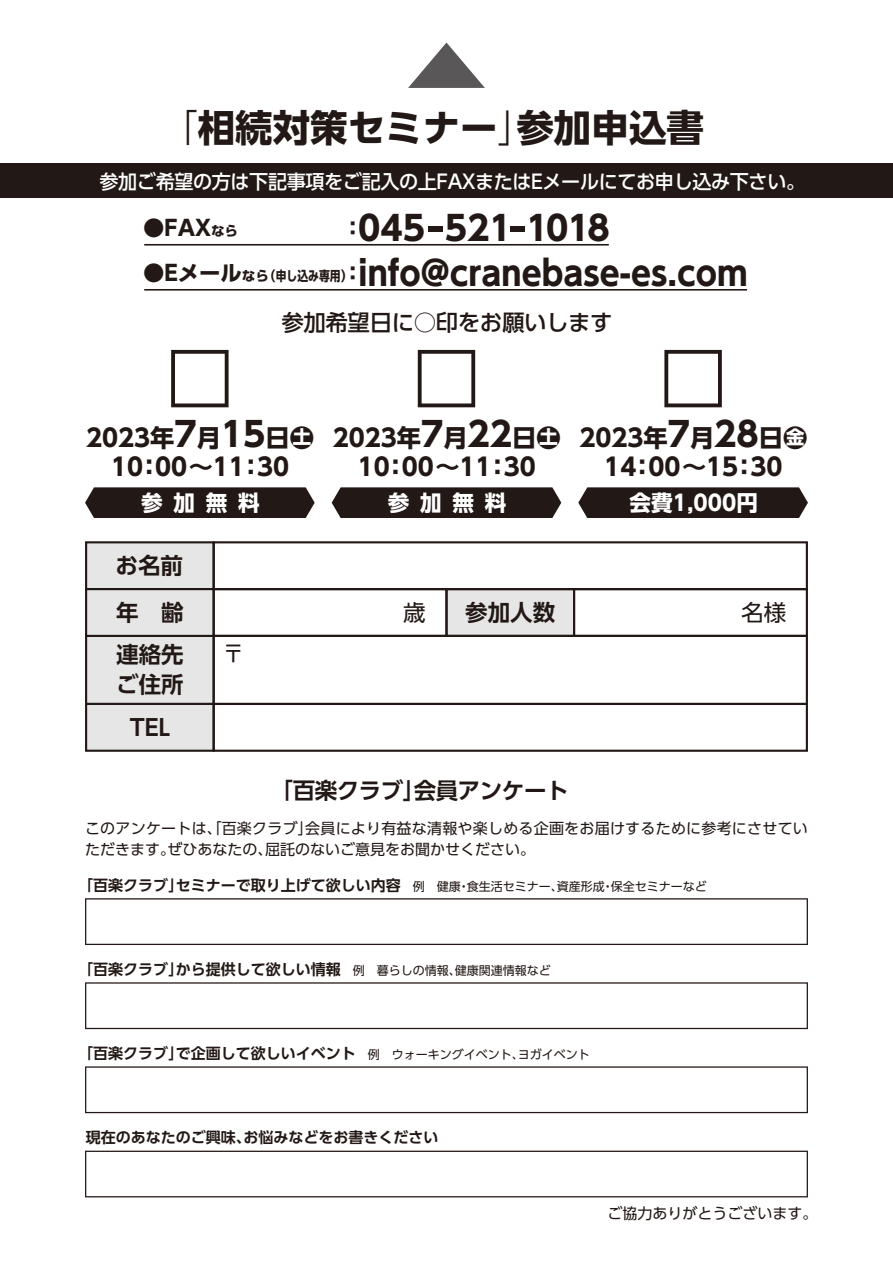
<style>
.page{position:relative;width:893px;height:1263px;background:#fff}
.page>*{position:absolute;margin:0;border:0;box-sizing:border-box;transform-origin:0 0}
.t1{font:700 37.5px "UD Shin Go Pr 6";color:#221815}
.t2{font:700 33.75px "UD Shin Go Pr 6";color:#221815;scale:.96 1}
.t3{font:700 33.75px "UD Shin Go Pr 6";color:#221815}
.t4{font:700 24.3px/29.7px "UD Shin Go Pr 6";color:#221815;text-align:center}
.t5{font:700 22.5px/30px "UD Shin Go Pr 6 De";color:#221815}
.t6{font:500 22.5px "UD Shin Go Pr 6";letter-spacing:-.02em;color:#221815}
.t7{font:700 22.5px "UD Shin Go Pr 6 De";letter-spacing:-.02em;color:#221815}
.t8{font:22.5px "UD Shin Go Pr 6";color:#221815}
.t9{font:700 21.6px "UD Shin Go Pr 6";letter-spacing:.5em;color:#fff}
.t10{font:700 21.45px "UD Shin Go Pr 6";color:#221815}
.t11{font:500 19.5px "UD Shin Go Pr 6";letter-spacing:-.02em;color:#fff}
.t12{font:15px/21px "UD Shin Go Pr 6";letter-spacing:.015em;color:#221815}
.t13{font:700 15px "UD Shin Go Pr 6 De";color:#221815}
.t14{font:12px "UD Shin Go Pr 6";color:#221815}
.s1{font-weight:300}
.s2{font-size:13.5px}
.s3{font-size:21.45px}
.s4{font-size:33.75px}
.s5{font-family:"UD Shin Go Pr 6 De";font-weight:700;font-size:15px}
.s6{font-family:"UD Shin Go Pr 6";font-weight:400;font-size:12px}
</style>
<div class="page">
<svg style="left:578px;top:487px;width:230px;height:31px;background:#2d2421"></svg>
<div style="left:0;top:163px;width:893px;height:34px;background:#221815"></div>
<svg style="left:408px;top:43px;width:77px;height:45px"></svg>
<hr style="left:144px;top:244px;width:465px;height:2px;background:#221815">
<hr style="left:144px;top:289px;width:603px;height:2px;background:#221815">
<div style="left:445px;top:588px;width:130px;height:49px;background:#e6e6e6"></div>
<div style="left:85px;top:541px;width:130px;height:49px;background:#e6e6e6;border:2px solid #221815"></div>
<div style="left:85px;top:635px;width:130px;height:70px;background:#e6e6e6;border:2px solid #221815"></div>
<div style="left:85px;top:703px;width:130px;height:49px;background:#e6e6e6;border:2px solid #221815"></div>
<div style="left:85px;top:588px;width:130px;height:49px;background:#e6e6e6;border:2px solid #221815"></div>
<div style="left:213px;top:541px;width:595px;height:49px;border:2px solid #221815"></div>
<div style="left:213px;top:635px;width:595px;height:70px;border:2px solid #221815"></div>
<div style="left:213px;top:703px;width:595px;height:49px;border:2px solid #221815"></div>
<div style="left:213px;top:588px;width:235px;height:49px;border:2px solid #221815"></div>
<div style="left:573px;top:588px;width:235px;height:49px;border:2px solid #221815"></div>
<svg style="left:418px;top:350px;width:57px;height:57px"></svg>
<svg style="left:332px;top:487px;width:229px;height:31px;background:#2c2320"></svg>
<svg style="left:171px;top:350px;width:58px;height:57px"></svg>
<svg style="left:85px;top:487px;width:230px;height:31px;background:#2d2421"></svg>
<svg style="left:664px;top:350px;width:58px;height:57px"></svg>
<svg style="left:85px;top:898px;width:723px;height:47px"></svg>
<svg style="left:85px;top:982px;width:723px;height:47px"></svg>
<svg style="left:85px;top:1066px;width:723px;height:47px"></svg>
<svg style="left:85px;top:1151px;width:723px;height:46px"></svg>
<h1 class="t1" style="left:160px;top:97px;width:545px"><span class="s1">「</span>相続対策セミナー<span class="s1">」</span>参加申込書</h1>
<h3 class="t11" style="left:99px;top:165px;width:707px">参加ご希望の方は下記事項をご記入の上FAXまたはEメールにてお申し込み下さい。</h3>
<h3 class="t10" style="left:143px;top:211px;width:97px">●FAX<span class="s2">なら</span></h3>
<h2 class="t3" style="left:342px;top:201px;width:269px"><span class="s3">：</span>045-521-1018</h2>
<h2 class="t2" style="left:143px;top:246px;width:631px"><span class="s3">●Eメール</span><sup>なら（申し込み専用）</sup><span class="s3">：</span>info@cranebase-es.com</h2>
<h3 class="t6" style="left:281px;top:304px;width:333px">参加希望日に○印をお願いします</h3>
<h3 class="t4" style="left:86px;top:422px;width:229px">2023年<span class="s4">7</span>月<span class="s4">15</span>日土<br>10：00～11：30</h3>
<h3 class="t9" style="left:141px;top:485px;width:120px">参加無料</h3>
<h3 class="t5" style="left:116px;top:550px;width:69px">お名前</h3>
<h3 class="t5" style="left:116px;top:597px;width:69px">年　齢</h3>
<h3 class="t5" style="left:116px;top:639px;width:69px">連絡先ご住所</h3>
<h3 class="t5" style="left:130px;top:712px;width:42px">TEL</h3>
<h3 class="t8" style="left:222px;top:635px;width:24px">〒</h3>
<h3 class="t4" style="left:333px;top:422px;width:229px">2023年<span class="s4">7</span>月<span class="s4">22</span>日土<br>10：00～11：30</h3>
<h3 class="t9" style="left:388px;top:485px;width:120px">参加無料</h3>
<h3 class="t4" style="left:579px;top:422px;width:229px">2023年<span class="s4">7</span>月<span class="s4">28</span>日金<br>14：00～15：30</h3>
<h3 class="t9" style="left:630px;top:485px;width:130px">会費1,000円</h3>
<h3 class="t5" style="left:465px;top:597px;width:91px">参加人数</h3>
<h3 class="t8" style="left:403px;top:594px;width:24px">歳</h3>
<h3 class="t8" style="left:741px;top:594px;width:46px">名様</h3>
<h3 class="t7" style="left:271px;top:772px;width:299px">「百楽クラブ」会員アンケート</h3>
<p class="t12" style="left:85px;top:817px;width:724px">このアンケートは、「百楽クラブ」会員により有益な清報や楽しめる企画をお届けするために参考にさせていただきます。ぜひあなたの、屈託のないご意見をお聞かせください。</p>
<p class="t14" style="left:78px;top:876px;width:630px"><span class="s5">「百楽クラブ」セミナーで取り上げて欲しい内容</span>　例　健康・食生活セミナー、資産形成・保全セミナーなど</p>
<p class="t13" style="left:78px;top:957px;width:474px">「百楽クラブ」から提供して欲しい情報<span class="s6">　例　暮らしの情報、健康関連情報など</span></p>
<p class="t14" style="left:78px;top:1044px;width:513px"><span class="s5">「百楽クラブ」で企画して欲しいイベント</span>　例　ウォーキングイベント、ヨガイベント</p>
<p class="t13" style="left:86px;top:1125px;width:354px">現在のあなたのご興味、お悩みなどをお書きください</p>
<p class="t12" style="left:607px;top:1203px;width:212px">ご協力ありがとうございます。</p>
</div>
